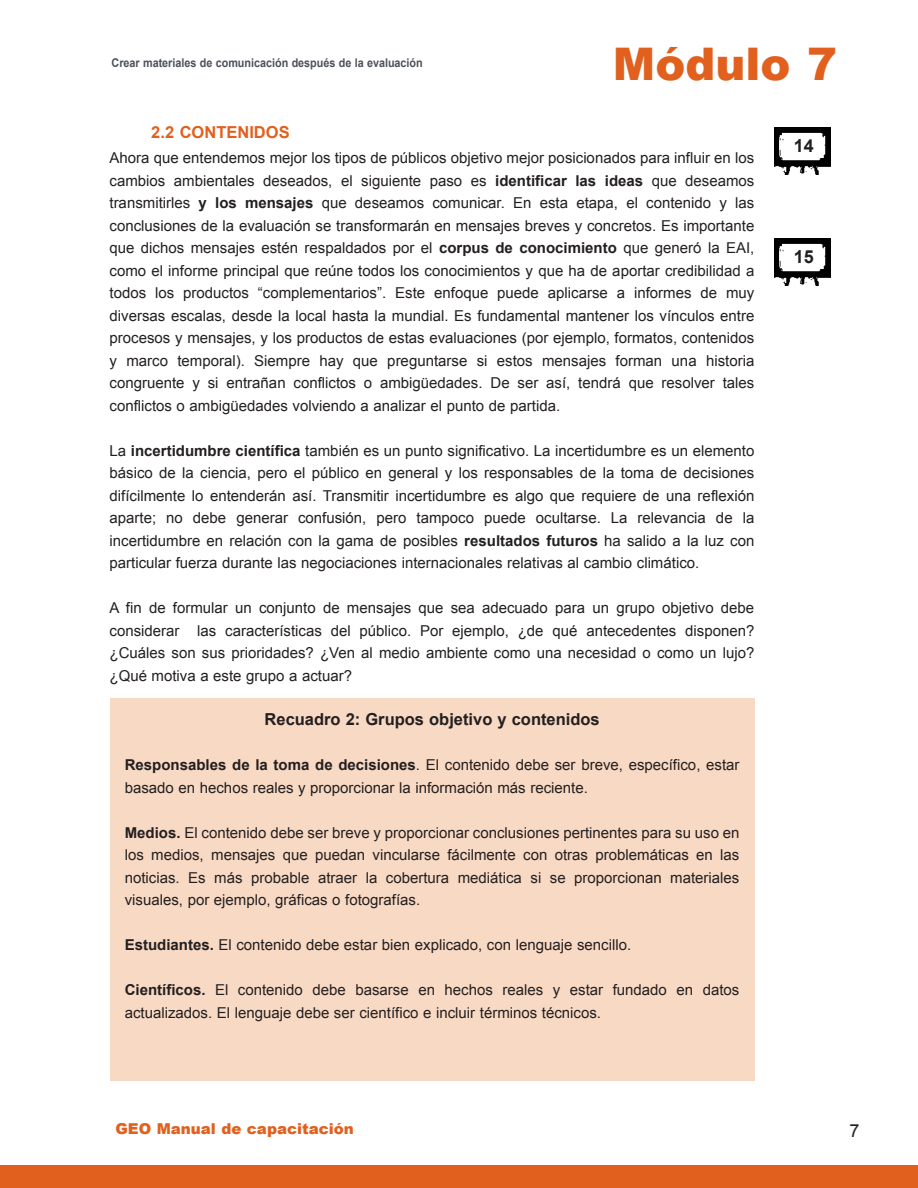
<style>
.page{position:relative;width:918px;height:1188px;background:#fff}
.page>*{position:absolute;margin:0;border:0;box-sizing:border-box;transform-origin:0 0}
.t1{font:900 45px "Arial";color:#e1601e}
.t2{font:700 18px "Arial";color:#231f20}
.t3{font:18px "Arial";color:#231f20}
.t4{font:700 16.5px "Arial";color:#231f20}
.t5{font:700 16.5px "Arial";color:#e1601e}
.t6{font:15px/22.5px "Arial";color:#231f20;text-align:justify}
.t7{font:900 15px "Arial";color:#e1601e}
.t8{font:700 12px "Arial";color:#4c5159;scale:.9 1}
.s1{font-weight:700}
</style>
<div class="page">
<div style="left:0;top:1165px;width:918px;height:23px;background:#e1601e"></div>
<div style="left:110px;top:698px;width:645px;height:383px;background:#f8d9c3"></div>
<img style="left:774px;top:128px;width:57px;height:47px">
<div style="left:792px;top:138px;width:27px;height:21px;background:#fff"></div>
<img style="left:774px;top:239px;width:57px;height:46px">
<div style="left:792px;top:249px;width:27px;height:20px;background:#fff"></div>
<p class="t8" style="left:112px;top:56px;width:347px">Crear materiales de comunicación después de la evaluación</p>
<h1 class="t1" style="left:613px;top:31px;width:226px">Módulo 7</h1>
<p class="t5" style="left:151px;top:123px;width:140px">2.2 CONTENIDOS</p>
<p class="t6" style="left:110px;top:147px;width:646px">Ahora que entendemos mejor los tipos de públicos objetivo mejor posicionados para influir en los cambios ambientales deseados, el siguiente paso es <span class="s1">identificar las ideas</span> que deseamos transmitirles <span class="s1">y los mensajes</span> que deseamos comunicar. En esta etapa, el contenido y las conclusiones de la evaluación se transformarán en mensajes breves y concretos. Es importante que dichos mensajes estén respaldados por el <span class="s1">corpus de conocimiento</span> que generó la EAI, como el informe principal que reúne todos los conocimientos y que ha de aportar credibilidad a todos los productos “complementarios”. Este enfoque puede aplicarse a informes de muy diversas escalas, desde la local hasta la mundial. Es fundamental mantener los vínculos entre procesos y mensajes, y los productos de estas evaluaciones (por ejemplo, formatos, contenidos y marco temporal). Siempre hay que preguntarse si estos mensajes forman una historia congruente y si entrañan conflictos o ambigüedades. De ser así, tendrá que resolver tales conflictos o ambigüedades volviendo a analizar el punto de partida.</p>
<p class="t6" style="left:110px;top:439px;width:646px">La <span class="s1">incertidumbre científica</span> también es un punto significativo. La incertidumbre es un elemento básico de la ciencia, pero el público en general y los responsables de la toma de decisiones difícilmente lo entenderán así. Transmitir incertidumbre es algo que requiere de una reflexión aparte; no debe generar confusión, pero tampoco puede ocultarse. La relevancia de la incertidumbre en relación con la gama de posibles <span class="s1">resultados futuros</span> ha salido a la luz con particular fuerza durante las negociaciones internacionales relativas al cambio climático.</p>
<p class="t6" style="left:110px;top:597px;width:646px">A fin de formular un conjunto de mensajes que sea adecuado para un grupo objetivo debe considerar las características del público. Por ejemplo, ¿de qué antecedentes disponen? ¿Cuáles son sus prioridades? ¿Ven al medio ambiente como una necesidad o como un lujo? ¿Qué motiva a este grupo a actuar?</p>
<p class="t4" style="left:265px;top:710px;width:337px">Recuadro 2: Grupos objetivo y contenidos</p>
<p class="t6" style="left:125px;top:754px;width:616px"><span class="s1">Responsables de la toma de decisiones</span>. El contenido debe ser breve, específico, estar basado en hechos reales y proporcionar la información más reciente.</p>
<p class="t6" style="left:125px;top:821px;width:616px"><span class="s1">Medios.</span> El contenido debe ser breve y proporcionar conclusiones pertinentes para su uso en los medios, mensajes que puedan vincularse fácilmente con otras problemáticas en las noticias. Es más probable atraer la cobertura mediática si se proporcionan materiales visuales, por ejemplo, gráficas o fotografías.</p>
<p class="t6" style="left:125px;top:934px;width:508px"><span class="s1">Estudiantes.</span> El contenido debe estar bien explicado, con lenguaje sencillo.</p>
<p class="t6" style="left:125px;top:979px;width:616px"><span class="s1">Científicos.</span> El contenido debe basarse en hechos reales y estar fundado en datos actualizados. El lenguaje debe ser científico e incluir términos técnicos.</p>
<p class="t2" style="left:794px;top:136px;width:22px">14</p>
<p class="t2" style="left:794px;top:247px;width:22px">15</p>
<p class="t7" style="left:115px;top:1117px;width:240px">GEO Manual de capacitación</p>
<p class="t3" style="left:849px;top:1120px;width:12px">7</p>
</div>
